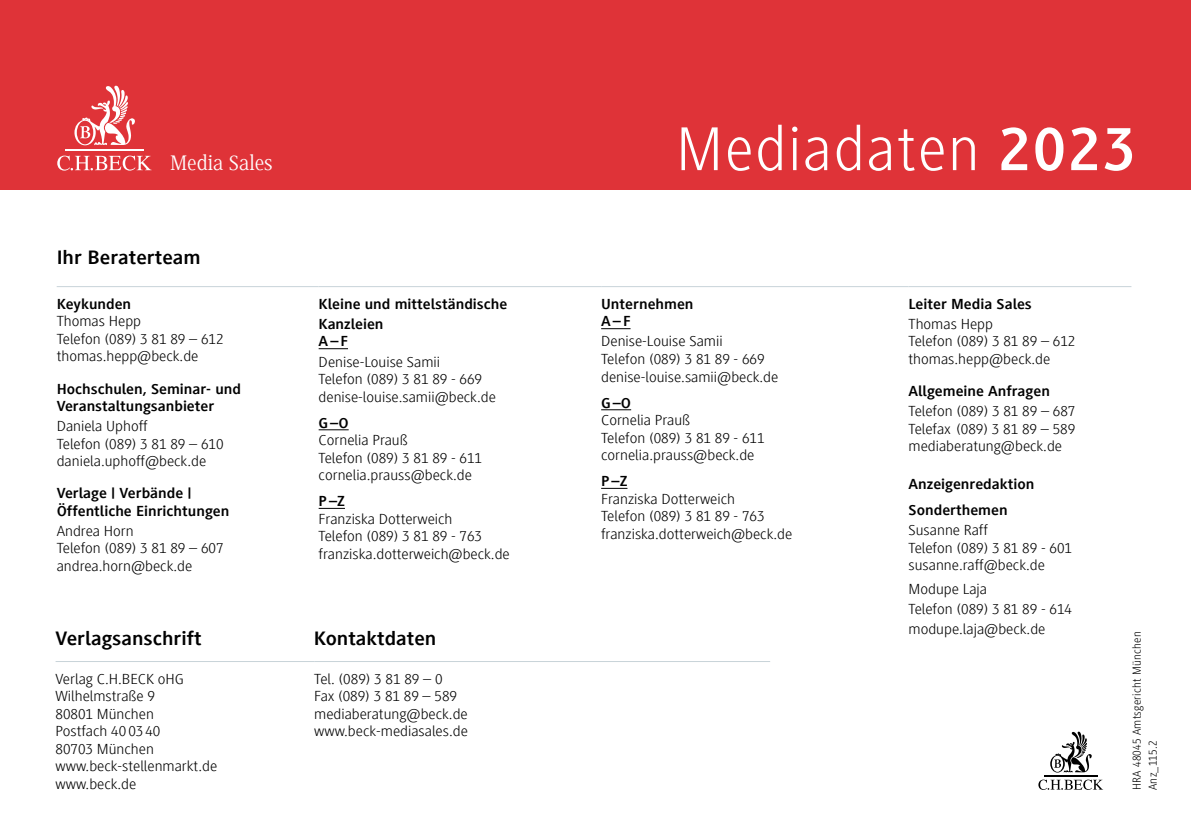
<style>
.page{position:relative;width:1191px;height:840px;background:#fff}
.page>*{position:absolute;margin:0;border:0;box-sizing:border-box;transform-origin:0 0}
.t1{font:300 64px "Generis Sans Com";letter-spacing:.03em;color:#fff}
.t2{font:21.6px "Generis Serif Com";color:#fff}
.t3{font:700 20px "Generis Sans Com";color:#000;scale:1.08 1}
.t4{font:300 15px/17.6px "Generis Sans Com";color:#000;scale:1.08 1}
.t5{font:700 15px/17.6px "Generis Sans Com";color:#000;scale:1.08 1}
.t6{font:300 12px/16px "Generis Sans Com";letter-spacing:.02em;color:#000}
.s1{font-weight:700}
</style>
<div class="page">
<div style="left:0;top:0;width:1191px;height:189px;background:#df3338"></div>
<svg style="left:74px;top:86px;width:61px;height:59px"></svg>
<hr style="left:66px;top:149px;width:78px;height:2px;background:#fff">
<svg style="left:57px;top:155px;width:95px;height:15px"></svg>
<svg style="left:1050px;top:731px;width:41px;height:41px"></svg>
<hr style="left:1044px;top:774px;width:53px;height:2px;background:#000">
<svg style="left:1038px;top:779px;width:65px;height:10px"></svg>
<hr style="left:56px;top:660px;width:258px;height:1px;background:#c8d3d9">
<hr style="left:314px;top:660px;width:456px;height:1px;background:#c8d3d9">
<hr style="left:57px;top:286px;width:262px;height:1px;background:#c8d3d9">
<hr style="left:319px;top:286px;width:282px;height:1px;background:#c8d3d9">
<hr style="left:601px;top:286px;width:307px;height:1px;background:#c8d3d9">
<hr style="left:908px;top:286px;width:223px;height:1px;background:#c8d3d9">
<svg style="left:319px;top:348px;width:29px;height:1px"></svg>
<hr style="left:319px;top:429px;width:30px;height:1px;background:#000">
<svg style="left:319px;top:507px;width:26px;height:1px"></svg>
<svg style="left:601px;top:328px;width:29px;height:1px"></svg>
<hr style="left:601px;top:409px;width:30px;height:1px;background:#000">
<svg style="left:601px;top:487px;width:26px;height:1px"></svg>
<h2 class="t2" style="left:170px;top:151px;width:104px">Media Sales</h2>
<h3 class="t3" style="left:57px;top:246px;width:135px">Ihr Beraterteam</h3>
<p class="t5" style="left:57px;top:295px;width:70px">Keykunden</p>
<p class="t4" style="left:57px;top:313px;width:156px">Thomas Hepp<br>Telefon (089) 3 81 89 – 612 thomas.hepp@beck.de</p>
<p class="t5" style="left:57px;top:379px;width:172px">Hochschulen, Seminar- und<br>Veranstaltungsanbieter</p>
<p class="t4" style="left:57px;top:417px;width:156px">Daniela Uphoff<br>Telefon (089) 3 81 89 – 610 daniela.uphoff@beck.de</p>
<p class="t5" style="left:57px;top:484px;width:161px">Verlage | Verbände |<br>Öffentliche Einrichtungen</p>
<p class="t4" style="left:57px;top:521px;width:156px">Andrea Horn<br>Telefon (089) 3 81 89 – 607 andrea.horn@beck.de</p>
<p class="t5" style="left:319px;top:294px;width:176px;line-height:20px">Kleine und mittelständische<br>Kanzleien</p>
<p class="t5" style="left:319px;top:332px;width:29px">A–F</p>
<p class="t4" style="left:319px;top:352px;width:165px">Denise-Louise Samii<br>Telefon (089) 3 81 89 - 669 denise-louise.samii@beck.de</p>
<p class="t5" style="left:319px;top:413px;width:29px">G–O</p>
<p class="t4" style="left:319px;top:431px;width:153px">Cornelia Prauß<br>Telefon (089) 3 81 89 - 611 cornelia.prauss@beck.de</p>
<p class="t5" style="left:319px;top:492px;width:26px">P–Z</p>
<p class="t4" style="left:319px;top:509px;width:178px">Franziska Dotterweich<br>Telefon (089) 3 81 89 - 763 franziska.dotterweich@beck.de</p>
<h3 class="t3" style="left:56px;top:626px;width:137px">Verlagsanschrift</h3>
<h3 class="t3" style="left:314px;top:626px;width:115px">Kontaktdaten</h3>
<p class="t4" style="left:56px;top:669px;width:151px">Verlag C.H.BECK oHG<br>Wilhelmstraße 9<br>80801 München<br>Postfach 40 03 40<br>80703 München www.beck-stellenmarkt.de www.beck.de</p>
<p class="t4" style="left:314px;top:669px;width:144px">Tel. (089) 3 81 89 – 0<br>Fax (089) 3 81 89 – 589 mediaberatung@beck.de www.beck-mediasales.de</p>
<h1 class="t1" style="left:676px;top:114px;width:461px">Mediadaten <span class="s1">2023</span></h1>
<p class="t5" style="left:601px;top:295px;width:87px">Unternehmen<br>A–F</p>
<p class="t4" style="left:601px;top:332px;width:165px">Denise-Louise Samii<br>Telefon (089) 3 81 89 - 669 denise-louise.samii@beck.de</p>
<p class="t5" style="left:601px;top:393px;width:29px">G–O</p>
<p class="t4" style="left:601px;top:411px;width:153px">Cornelia Prauß<br>Telefon (089) 3 81 89 - 611 cornelia.prauss@beck.de</p>
<p class="t5" style="left:601px;top:472px;width:26px">P–Z</p>
<p class="t4" style="left:601px;top:489px;width:178px">Franziska Dotterweich<br>Telefon (089) 3 81 89 - 763 franziska.dotterweich@beck.de</p>
<p class="t5" style="left:908px;top:295px;width:116px">Leiter Media Sales</p>
<p class="t4" style="left:908px;top:315px;width:156px">Thomas Hepp<br>Telefon (089) 3 81 89 – 612 thomas.hepp@beck.de</p>
<p class="t5" style="left:908px;top:382px;width:132px">Allgemeine Anfragen</p>
<p class="t4" style="left:908px;top:402px;width:156px;text-align:justify">Telefon (089) 3 81 89 – 687<br>Telefax (089) 3 81 89 – 589 mediaberatung@beck.de</p>
<p class="t5" style="left:908px;top:471px;width:118px;line-height:26px">Anzeigenredaktion<br>Sonderthemen</p>
<p class="t4" style="left:908px;top:521px;width:153px">Susanne Raff<br>Telefon (089) 3 81 89 - 601 susanne.raff@beck.de</p>
<p class="t4" style="left:908px;top:579px;width:153px;line-height:20px">Modupe Laja<br>Telefon (089) 3 81 89 - 614 modupe.laja@beck.de</p>
<p class="t6" style="left:1128px;top:789px;width:160px;rotate:-90deg">HRA 48045 Amtsgericht München<br>Anz_115.2</p>
</div>
